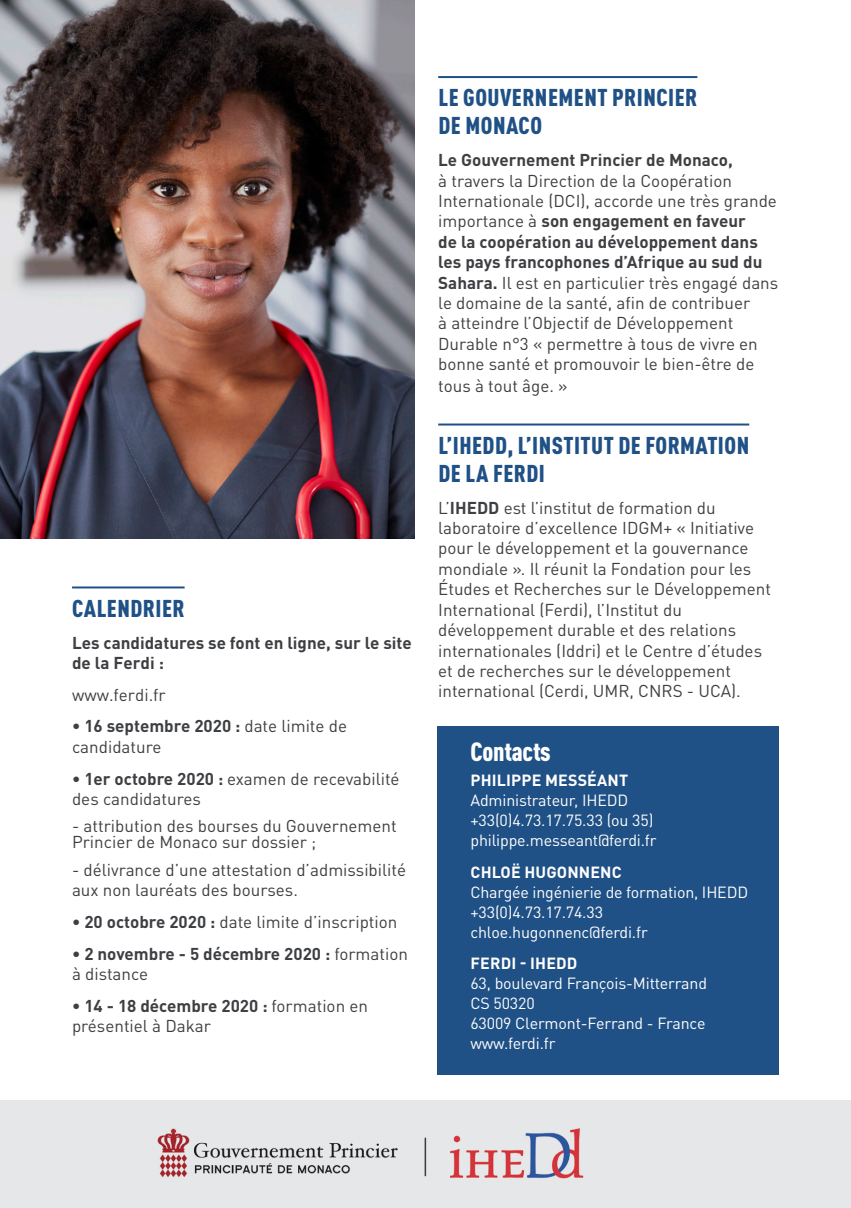
<style>
.page{position:relative;width:851px;height:1208px;background:#fff}
.page>*{position:absolute;margin:0;border:0;box-sizing:border-box;transform-origin:0 0}
.TITRE_encadré{font:900 condensed 26px "DIN Pro";letter-spacing:-.01em;color:#fff}
.TITRE{font:900 condensed 24px/28px "DIN Pro";letter-spacing:.02em;color:#205186}
.TEXTE{font:900 condensed 24px "DIN Pro";letter-spacing:.02em;color:#205186}
.TEXTE-2{font:17px/20.4px "DIN Pro";color:#3d3f42}
.TEXTE-3{font:700 17px/20.4px "DIN Pro";color:#3d3f42}
.TEXTE_encadré{font:16px/20px "DIN Pro";letter-spacing:-.01em;color:#fff}
.s1{font-weight:700}
.s2{font-weight:400}
</style>
<div class="page">
<div style="left:0;top:1100px;width:850px;height:108px;background:#e6e7e9"></div>
<hr style="left:438px;top:76px;width:259px;height:2px;background:#205186">
<hr style="left:438px;top:423px;width:311px;height:2px;background:#205186">
<div style="left:437px;top:726px;width:341px;height:348px;background:#205186"></div>
<img style="left:0;top:0;width:414px;height:538px">
<img style="left:450px;top:1128px;width:133px;height:51px">
<img style="left:157px;top:1128px;width:241px;height:50px">
<hr style="left:424px;top:1138px;width:2px;height:37px;background:#3e3e3f">
<hr style="left:72px;top:586px;width:112px;height:2px;background:#205186">
<p class="TEXTE" style="left:72px;top:589px;width:114px">CALENDRIER</p>
<p class="TEXTE-3" style="left:72px;top:630px;width:341px">Les candidatures se font en ligne, sur le site de la Ferdi :</p>
<p class="TEXTE-2" style="left:72px;top:682px;width:95px">www.ferdi.fr</p>
<p class="TEXTE-2" style="left:72px;top:714px;width:276px"><span class="s1">• 16 septembre 2020 :</span> date limite de candidature</p>
<p class="TEXTE-2" style="left:72px;top:766px;width:329px"><span class="s1">• 1er octobre 2020 :</span> examen de recevabilité des candidatures</p>
<p class="TEXTE-2" style="left:72px;top:816px;width:326px;line-height:16px">- attribution des bourses du Gouvernement<br>Princier de Monaco sur dossier ;</p>
<p class="TEXTE-2" style="left:72px;top:857px;width:335px">- délivrance d’une attestation d’admissibilité aux non lauréats des bourses.</p>
<p class="TEXTE-2" style="left:72px;top:910px;width:327px"><span class="s1">• 20 octobre 2020 :</span> date limite d’inscription</p>
<p class="TEXTE-3" style="left:72px;top:941px;width:337px">• 2 novembre - 5 décembre 2020 : <span class="s2">formation à distance</span></p>
<p class="TEXTE-2" style="left:72px;top:993px;width:297px"><span class="s1">• 14 - 18 décembre 2020 :</span> formation en présentiel à Dakar</p>
<p class="TITRE" style="left:438px;top:82px;width:260px">LE GOUVERNEMENT PRINCIER<br>DE MONACO</p>
<p class="TEXTE-2" style="left:438px;top:148px;width:341px"><span class="s1">Le Gouvernement Princier de Monaco,<br></span>à travers la Direction de la Coopération Internationale (DCI), accorde une très grande importance à <span class="s1">son engagement en faveur<br>de la coopération au développement dans les pays francophones d’Afrique au sud du Sahara.</span> Il est en particulier très engagé dans le domaine de la santé, afin de contribuer<br>à atteindre l’Objectif de Développement Durable n°3 « permettre à tous de vivre en bonne santé et promouvoir le bien-être de tous à tout âge. »</p>
<p class="TITRE" style="left:438px;top:429px;width:312px">L’IHEDD, L’INSTITUT DE FORMATION<br>DE LA FERDI</p>
<p class="TEXTE-2" style="left:438px;top:495px;width:334px">L’<span class="s1">IHEDD</span> est l’institut de formation du laboratoire d’excellence IDGM+ « Initiative pour le développement et la gouvernance mondiale ». Il réunit la Fondation pour les Études et Recherches sur le Développement International (Ferdi), l’Institut du développement durable et des relations internationales (Iddri) et le Centre d’études et de recherches sur le développement international (Cerdi, UMR, CNRS - UCA).</p>
<p class="TITRE_encadré" style="left:470px;top:731px;width:82px">Contacts</p>
<p class="TEXTE_encadré" style="left:470px;top:769px;width:188px"><span class="s1">PHILIPPE MESSÉANT<br></span>Administrateur, IHEDD +33(0)4.73.17.75.33 (ou 35) philippe.messeant@ferdi.fr</p>
<p class="TEXTE_encadré" style="left:470px;top:860px;width:279px"><span class="s1">CHLOË HUGONNENC<br></span>Chargée ingénierie de formation, IHEDD +33(0)4.73.17.74.33 chloe.hugonnenc@ferdi.fr</p>
<p class="TEXTE_encadré" style="left:470px;top:951px;width:238px"><span class="s1">FERDI - IHEDD<br></span>63, boulevard François-Mitterrand<br>CS 50320<br>63009 Clermont-Ferrand - France www.ferdi.fr</p>
</div>
